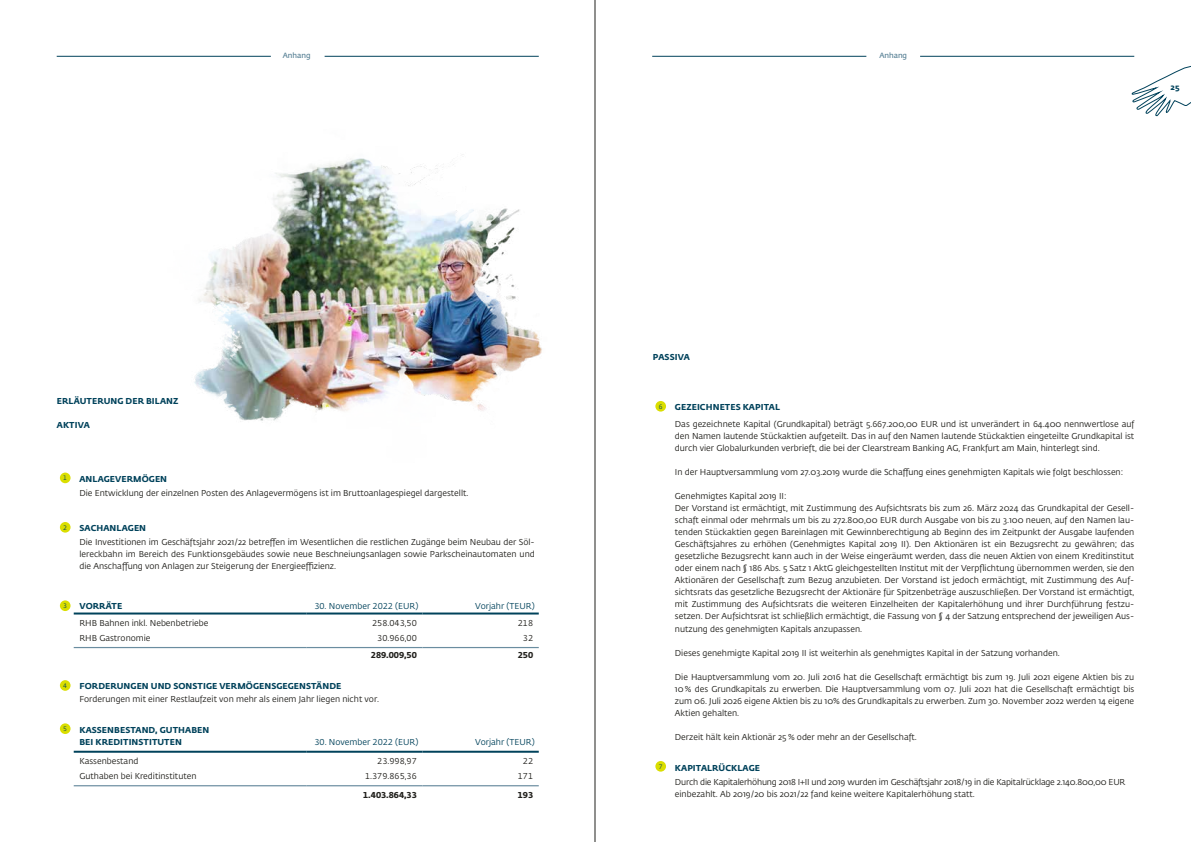
<style>
.page{position:relative;width:1191px;height:842px;background:#fff}
.page>*{position:absolute;margin:0;border:0;box-sizing:border-box;transform-origin:0 0}
.t1{font:8.5px/12px "Fedra Sans Std";color:#21201c;text-align:justify}
.t2{font:700 8.5px/12px "Fedra Sans Std";letter-spacing:.01em;color:#00425b}
.t3{font:8.5px/12px "Fedra Sans Std";letter-spacing:-.02em;color:#21201c}
.t4{font:8.5px "Fedra Sans Std";color:#00425b}
.t5{font:700 8.5px "Fedra Sans Std";color:#21201c}
.t6{font:700 8px "Fedra Sans";color:#00425b}
.t7{font:600 7.5px "Fedra Sans Std";color:#547e93}
.t8{font:6.4px "Fedra Sans Std";color:#00425b}
</style>
<div class="page">
<svg style="left:1131px;top:55px;width:60px;height:61px"></svg>
<img style="left:194px;top:158px;width:348px;height:264px">
<hr style="left:920px;top:56px;width:214px;height:1px;background:#00425b">
<hr style="left:324px;top:56px;width:215px;height:1px;background:#00425b">
<hr style="left:652px;top:56px;width:214px;height:1px;background:#00425b">
<hr style="left:57px;top:56px;width:214px;height:1px;background:#00425b">
<hr style="left:74px;top:612px;width:232px;height:2px;background:#00425b">
<hr style="left:306px;top:612px;width:116px;height:2px;background:#00425b">
<hr style="left:422px;top:612px;width:117px;height:2px;background:#00425b">
<hr style="left:74px;top:751px;width:232px;height:2px;background:#00425b">
<hr style="left:306px;top:751px;width:116px;height:2px;background:#00425b">
<hr style="left:422px;top:751px;width:117px;height:2px;background:#00425b">
<hr style="left:74px;top:647px;width:232px;height:1px;background:#6a8da0">
<hr style="left:306px;top:647px;width:116px;height:1px;background:#6a8da0">
<hr style="left:422px;top:647px;width:117px;height:1px;background:#6a8da0">
<hr style="left:74px;top:785px;width:232px;height:1px;background:#6a8da0">
<hr style="left:306px;top:785px;width:116px;height:1px;background:#6a8da0">
<hr style="left:422px;top:785px;width:117px;height:1px;background:#6a8da0">
<div style="left:60px;top:473px;width:11px;height:10px;background:#dade00;border-radius:50%"></div>
<div style="left:60px;top:522px;width:11px;height:11px;background:#dade00;border-radius:50%"></div>
<div style="left:60px;top:600px;width:11px;height:11px;background:#dade00;border-radius:50%"></div>
<div style="left:60px;top:680px;width:11px;height:11px;background:#dade00;border-radius:50%"></div>
<div style="left:60px;top:723px;width:11px;height:11px;background:#dade00;border-radius:50%"></div>
<div style="left:655px;top:401px;width:11px;height:11px;background:#dade00;border-radius:50%"></div>
<div style="left:655px;top:761px;width:11px;height:11px;background:#dade00;border-radius:50%"></div>
<hr style="left:594px;top:0;width:1px;height:842px;background:#21201c">
<p class="t7" style="left:283px;top:51px;width:29px">Anhang</p>
<p class="t2" style="left:57px;top:395px;width:123px">ERLÄUTERUNG DER BILANZ</p>
<p class="t2" style="left:57px;top:419px;width:34px">AKTIVA</p>
<p class="t8" style="left:63px;top:474px;width:5px">1</p>
<p class="t2" style="left:79px;top:473px;width:89px">ANLAGEVERMÖGEN</p>
<p class="t1" style="left:79px;top:487px;width:390px">Die Entwicklung der einzelnen Posten des Anlagevermögens ist im Bruttoanlagespiegel dargestellt.</p>
<p class="t8" style="left:63px;top:524px;width:5px">2</p>
<p class="t2" style="left:79px;top:522px;width:68px">SACHANLAGEN</p>
<p class="t1" style="left:79px;top:536px;width:457px">Die Investitionen im Geschäftsjahr 2021/22 betreffen im Wesentlichen die restlichen Zugänge beim Neubau der Söl&shy;lereckbahn im Bereich des Funktionsgebäudes sowie neue Beschneiungsanlagen sowie Parkscheinautomaten und die Anschaffung von Anlagen zur Steigerung der Energieeffizienz.</p>
<p class="t8" style="left:63px;top:602px;width:5px">3</p>
<p class="t2" style="left:79px;top:599px;width:44px">VORRÄTE</p>
<p class="t4" style="left:314px;top:600px;width:106px">30. November 2022 (EUR)</p>
<p class="t4" style="left:475px;top:600px;width:61px">Vorjahr (TEUR)</p>
<p class="t1" style="left:79px;top:617px;width:131px">RHB Bahnen inkl. Nebenbetriebe</p>
<p class="t1" style="left:372px;top:617px;width:46px">258.043,50</p>
<p class="t1" style="left:518px;top:617px;width:17px">218</p>
<p class="t1" style="left:79px;top:632px;width:73px">RHB Gastronomie</p>
<p class="t1" style="left:377px;top:632px;width:41px">30.966,00</p>
<p class="t1" style="left:523px;top:632px;width:12px">32</p>
<p class="t5" style="left:371px;top:650px;width:47px">289.009,50</p>
<p class="t5" style="left:518px;top:650px;width:17px">250</p>
<p class="t8" style="left:63px;top:682px;width:5px">4</p>
<p class="t2" style="left:79px;top:680px;width:263px">FORDERUNGEN UND SONSTIGE VERMÖGENSGEGENSTÄNDE</p>
<p class="t1" style="left:79px;top:693px;width:301px">Forderungen mit einer Restlaufzeit von mehr als einem Jahr liegen nicht vor.</p>
<p class="t8" style="left:63px;top:725px;width:5px">5</p>
<p class="t2" style="left:79px;top:724px;width:131px">KASSENBESTAND, GUTHABEN<br>BEI KREDITINSTITUTEN</p>
<p class="t4" style="left:314px;top:736px;width:106px">30. November 2022 (EUR)</p>
<p class="t4" style="left:475px;top:736px;width:61px">Vorjahr (TEUR)</p>
<p class="t1" style="left:79px;top:755px;width:60px">Kassenbestand</p>
<p class="t1" style="left:377px;top:755px;width:41px">23.998,97</p>
<p class="t1" style="left:523px;top:755px;width:12px">22</p>
<p class="t1" style="left:79px;top:770px;width:119px">Guthaben bei Kreditinstituten</p>
<p class="t1" style="left:365px;top:770px;width:53px">1.379.865,36</p>
<p class="t1" style="left:518px;top:770px;width:17px">171</p>
<p class="t5" style="left:363px;top:789px;width:55px">1.403.864,33</p>
<p class="t5" style="left:518px;top:789px;width:17px">193</p>
<p class="t7" style="left:879px;top:51px;width:29px">Anhang</p>
<p class="t6" style="left:1170px;top:82px;width:11px">25</p>
<p class="t2" style="left:653px;top:351px;width:38px">PASSIVA</p>
<p class="t8" style="left:659px;top:403px;width:5px">6</p>
<p class="t2" style="left:675px;top:401px;width:106px">GEZEICHNETES KAPITAL</p>
<p class="t1" style="left:675px;top:419px;width:461px">Das gezeichnete Kapital (Grundkapital) beträgt 5.667.200,00 EUR und ist unverändert in 64.400 nennwertlose auf den Namen lautende Stückaktien aufgeteilt. Das in auf den Namen lautende Stückaktien eingeteilte Grundkapital ist durch vier Globalurkunden verbrieft, die bei der Clearstream Banking AG, Frankfurt am Main, hinterlegt sind.</p>
<p class="t1" style="left:675px;top:467px;width:450px">In der Hauptversammlung vom 27.03.2019 wurde die Schaffung eines genehmigten Kapitals wie folgt beschlossen:</p>
<p class="t1" style="left:675px;top:491px;width:461px;text-align:left">Genehmigtes Kapital 2019 II:<br>Der Vorstand ist ermächtigt, mit Zustimmung des Aufsichtsrats bis zum 26. März 2024 das Grundkapital der Gesell&shy;schaft einmal oder mehrmals um bis zu 272.800,00 EUR durch Ausgabe von bis zu 3.100 neuen, auf den Namen lau&shy;tenden Stückaktien gegen Bareinlagen mit Gewinnberechtigung ab Beginn des im Zeitpunkt der Ausgabe laufenden Geschäftsjahres zu erhöhen (Genehmigtes Kapital 2019 II). Den Aktionären ist ein Bezugsrecht zu gewähren; das gesetzliche Bezugsrecht kann auch in der Weise eingeräumt werden, dass die neuen Aktien von einem Kreditinstitut oder einem nach § 186 Abs. 5 Satz 1 AktG gleichgestellten Institut mit der Verpflichtung übernommen werden, sie den Aktionären der Gesellschaft zum Bezug anzubieten. Der Vorstand ist jedoch ermächtigt, mit Zustimmung des Auf&shy;sichtsrats das gesetzliche Bezugsrecht der Aktionäre für Spitzenbeträge auszuschließen. Der Vorstand ist ermächtigt, mit Zustimmung des Aufsichtsrats die weiteren Einzelheiten der Kapitalerhöhung und ihrer Durchführung festzu&shy;setzen. Der Aufsichtsrat ist schließlich ermächtigt, die Fassung von § 4 der Satzung entsprechend der jeweiligen Aus&shy;nutzung des genehmigten Kapitals anzupassen.</p>
<p class="t1" style="left:675px;top:647px;width:386px">Dieses genehmigte Kapital 2019 II ist weiterhin als genehmigtes Kapital in der Satzung vorhanden.</p>
<p class="t1" style="left:675px;top:671px;width:461px">Die Hauptversammlung vom 20. Juli 2016 hat die Gesellschaft ermächtigt bis zum 19. Juli 2021 eigene Aktien bis zu 10 % des Grundkapitals zu erwerben. Die Hauptversammlung vom 07. Juli 2021 hat die Gesellschaft ermächtigt bis zum 06. Juli 2026 eigene Aktien bis zu 10% des Grundkapitals zu erwerben. Zum 30. November 2022 werden 14 eigene Aktien gehalten.</p>
<p class="t1" style="left:675px;top:731px;width:243px">Derzeit hält kein Aktionär 25 % oder mehr an der Gesellschaft.</p>
<p class="t8" style="left:659px;top:763px;width:5px">7</p>
<p class="t2" style="left:675px;top:762px;width:87px">KAPITALRÜCKLAGE</p>
<p class="t3" style="left:675px;top:776px;width:452px">Durch die Kapitalerhöhung 2018 I+II und 2019 wurden im Geschäftsjahr 2018/19 in die Kapitalrücklage 2.140.800,00 EUR einbezahlt. Ab 2019/20 bis 2021/22 fand keine weitere Kapitalerhöhung statt.</p>
</div>
